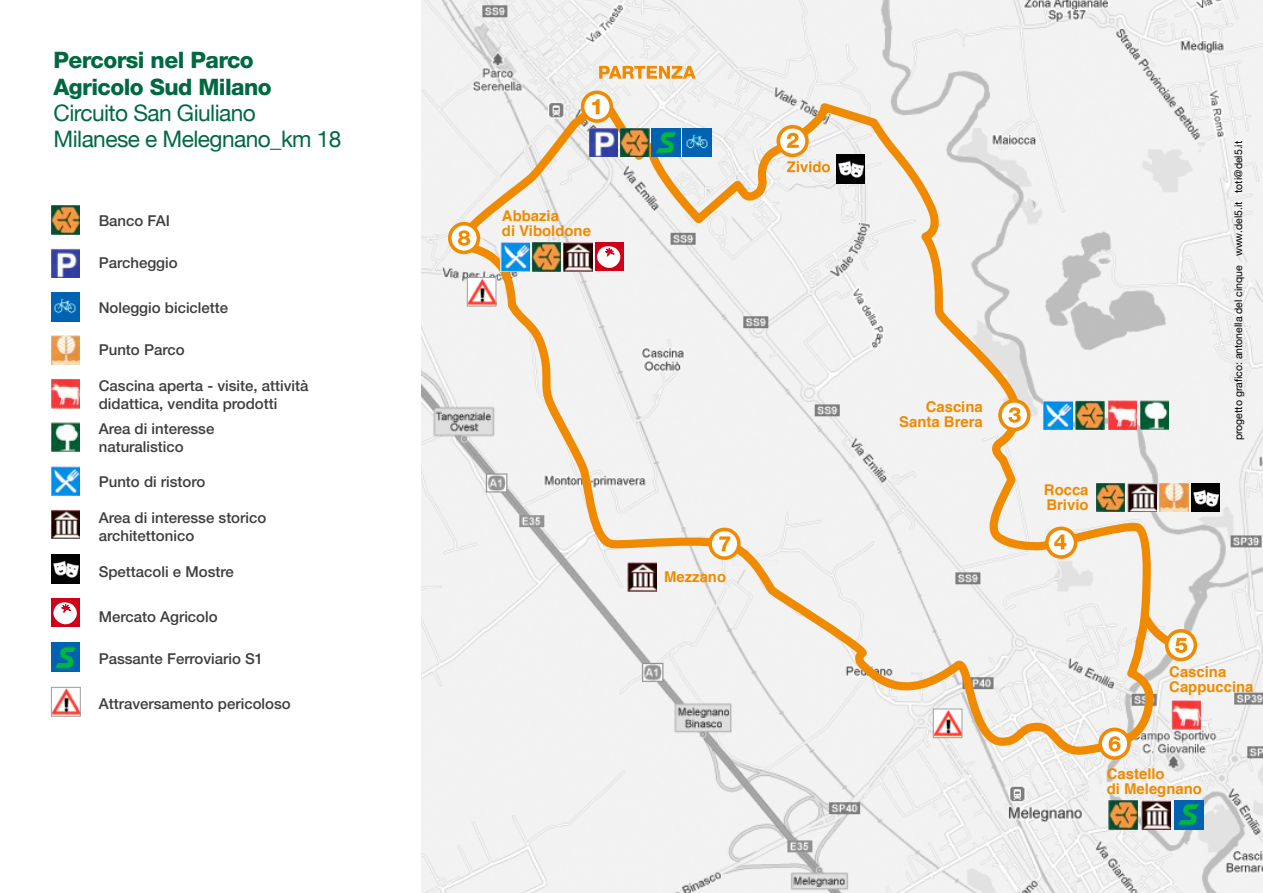
<style>
.page{position:relative;width:1263px;height:893px;background:#fff}
.page>*{position:absolute;margin:0;border:0;box-sizing:border-box;transform-origin:0 0}
.t1{font:22.65px/26.2px "Helvetica Neue";letter-spacing:-.025em;color:#006941}
.t2{font:800 22.65px/26.2px "Helvetica Neue";letter-spacing:-.025em;color:#006941}
.t3{font:500 15px/18px "Helvetica Neue";color:#3e3e40}
.t4{font:700 14.85px/14.9px "Helvetica";color:#f08a00}
.t5{font:10.5px "Helvetica Neue";color:#000}
</style>
<div class="page">
<img style="left:421px;top:0;width:842px;height:893px">
<svg style="left:454px;top:90px;width:704px;height:665px"></svg>
<img style="left:620px;top:128px;width:29px;height:29px">
<img style="left:652px;top:128px;width:28px;height:29px">
<img style="left:589px;top:128px;width:29px;height:29px">
<img style="left:1174px;top:800px;width:29px;height:29px">
<img style="left:1109px;top:800px;width:28px;height:29px">
<img style="left:1142px;top:800px;width:28px;height:29px">
<img style="left:1076px;top:401px;width:28px;height:29px">
<img style="left:1108px;top:401px;width:29px;height:29px">
<img style="left:1043px;top:401px;width:29px;height:29px">
<img style="left:1140px;top:401px;width:29px;height:29px">
<img style="left:469px;top:279px;width:25px;height:25px">
<div style="left:467px;top:277px;width:29px;height:29px;border:1px solid #9c9d9f"></div>
<img style="left:935px;top:711px;width:25px;height:25px">
<div style="left:933px;top:709px;width:29px;height:29px;border:1px solid #9c9d9f"></div>
<img style="left:683px;top:128px;width:28px;height:29px">
<img style="left:1096px;top:483px;width:29px;height:29px">
<img style="left:1159px;top:483px;width:29px;height:29px">
<img style="left:1128px;top:483px;width:28px;height:29px">
<img style="left:1191px;top:483px;width:29px;height:29px">
<img style="left:628px;top:562px;width:28px;height:29px">
<svg style="left:599px;top:66px;width:97px;height:13px"></svg>
<img style="left:836px;top:155px;width:29px;height:28px">
<svg style="left:787px;top:161px;width:43px;height:11px"></svg>
<img style="left:532px;top:242px;width:29px;height:29px">
<img style="left:501px;top:242px;width:29px;height:29px">
<img style="left:563px;top:242px;width:29px;height:29px">
<div style="left:595px;top:242px;width:28px;height:29px;background:#d10019"></div>
<svg style="left:595px;top:246px;width:29px;height:27px"></svg>
<div style="left:583px;top:92px;width:28px;height:29px;background:#fff;border-radius:50%"></div>
<div style="left:581px;top:91px;width:32px;height:32px;border:4px solid #f08a00;border-radius:50%"></div>
<svg style="left:592px;top:99px;width:8px;height:15px"></svg>
<svg style="left:778px;top:127px;width:29px;height:28px"></svg>
<div style="left:776px;top:125px;width:33px;height:32px;border:4px solid #f08a00;border-radius:50%"></div>
<svg style="left:787px;top:133px;width:12px;height:15px"></svg>
<svg style="left:1000px;top:401px;width:29px;height:28px"></svg>
<div style="left:998px;top:399px;width:32px;height:32px;border:4px solid #f08a00;border-radius:50%"></div>
<svg style="left:1008px;top:407px;width:13px;height:16px"></svg>
<svg style="left:1047px;top:528px;width:28px;height:29px"></svg>
<div style="left:1045px;top:527px;width:32px;height:32px;border:4px solid #f08a00;border-radius:50%"></div>
<svg style="left:1054px;top:534px;width:12px;height:15px"></svg>
<div style="left:1165px;top:629px;width:32px;height:32px;border:4px solid #f08a00;border-radius:50%"></div>
<svg style="left:1137px;top:609px;width:61px;height:48px"></svg>
<svg style="left:1100px;top:729px;width:29px;height:29px"></svg>
<div style="left:1098px;top:728px;width:33px;height:32px;border:4px solid #f08a00;border-radius:50%"></div>
<svg style="left:1108px;top:736px;width:12px;height:16px"></svg>
<svg style="left:710px;top:529px;width:29px;height:29px"></svg>
<div style="left:708px;top:528px;width:33px;height:32px;border:4px solid #f08a00;border-radius:50%"></div>
<svg style="left:719px;top:536px;width:11px;height:15px"></svg>
<svg style="left:450px;top:224px;width:28px;height:28px"></svg>
<div style="left:448px;top:222px;width:32px;height:32px;border:4px solid #f08a00;border-radius:50%"></div>
<svg style="left:458px;top:230px;width:12px;height:16px"></svg>
<img style="left:1172px;top:701px;width:28px;height:28px">
<img style="left:51px;top:205px;width:29px;height:29px">
<img style="left:51px;top:249px;width:29px;height:29px">
<img style="left:51px;top:336px;width:29px;height:29px">
<img style="left:51px;top:379px;width:29px;height:29px">
<img style="left:51px;top:423px;width:29px;height:29px">
<img style="left:51px;top:466px;width:29px;height:29px">
<img style="left:51px;top:510px;width:29px;height:29px">
<img style="left:51px;top:643px;width:29px;height:29px">
<div style="left:51px;top:598px;width:29px;height:29px;background:#d10019"></div>
<svg style="left:53px;top:602px;width:24px;height:23px"></svg>
<img style="left:53px;top:689px;width:26px;height:26px">
<div style="left:51px;top:687px;width:30px;height:30px;border:1px solid #9c9d9f"></div>
<img style="left:51px;top:292px;width:29px;height:29px">
<img style="left:51px;top:554px;width:29px;height:29px">
<h1 class="t2" style="left:54px;top:47px;width:220px">Percorsi nel Parco<br>Agricolo Sud Milano</h1>
<h1 class="t1" style="left:54px;top:99px;width:289px">Circuito San Giuliano<br>Milanese e Melegnano_km 18</h1>
<p class="t3" style="left:99px;top:211px;width:73px">Banco FAI</p>
<p class="t3" style="left:99px;top:253px;width:80px">Parcheggio</p>
<p class="t3" style="left:99px;top:298px;width:131px">Noleggio biciclette</p>
<p class="t3" style="left:99px;top:340px;width:87px">Punto Parco</p>
<p class="t3" style="left:99px;top:376px;width:211px">Cascina aperta - visite, attività didattica, vendita prodotti</p>
<p class="t3" style="left:99px;top:420px;width:117px">Area di interesse naturalistico</p>
<p class="t3" style="left:99px;top:472px;width:108px">Punto di ristoro</p>
<p class="t3" style="left:99px;top:508px;width:169px">Area di interesse storico architettonico</p>
<p class="t3" style="left:99px;top:562px;width:137px">Spettacoli e Mostre</p>
<p class="t3" style="left:99px;top:607px;width:120px">Mercato Agricolo</p>
<p class="t3" style="left:99px;top:649px;width:166px">Passante Ferroviario S1</p>
<p class="t3" style="left:99px;top:694px;width:194px">Attraversamento pericoloso</p>
<p class="t4" style="left:502px;top:209px;width:90px">Abbazia<br>di Viboldone</p>
<p class="t4" style="left:664px;top:569px;width:63px">Mezzano</p>
<p class="t4" style="left:899px;top:399px;width:85px;text-align:right">Cascina<br>Santa Brera</p>
<p class="t4" style="left:1044px;top:482px;width:46px">Rocca<br>Brivio</p>
<p class="t5" style="left:1232px;top:440px;width:301px;rotate:-90deg">progetto grafico: antonella del cinque www.del5.it toti@del5.it</p>
<p class="t4" style="left:1169px;top:665px;width:86px">Cascina<br>Cappuccina</p>
<p class="t4" style="left:1107px;top:767px;width:97px">Castello<br>di Melegnano</p>
</div>
